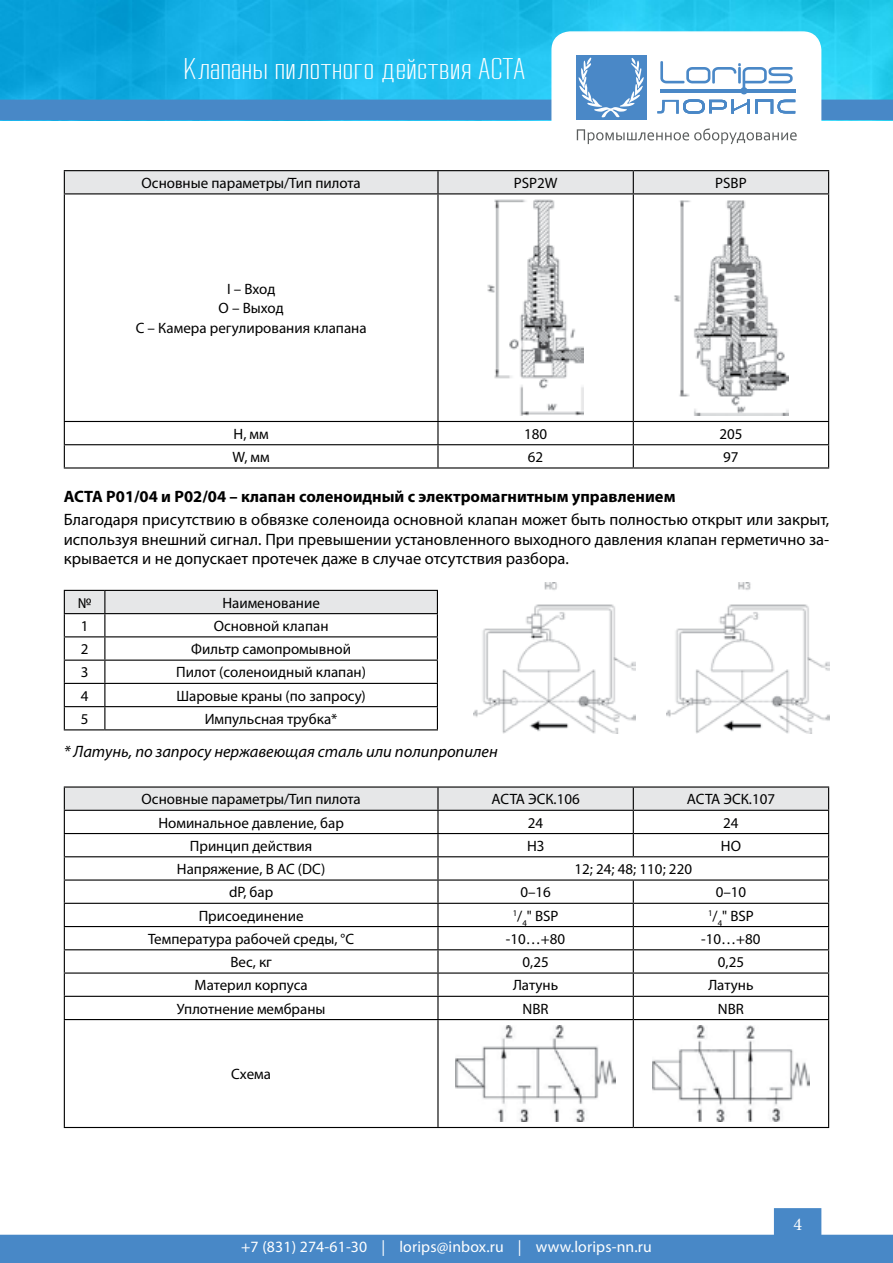
<style>
.page{position:relative;width:893px;height:1263px;background:#fff}
.page>*{position:absolute;margin:0;border:0;box-sizing:border-box;transform-origin:0 0}
.t1{font:300 29.7px "RB No 2";color:#fff;scale:1.11 1}
.t2{font:18px "Minion Pro";color:#fff}
.t3{font:16.5px/19.5px "Myriad Pro";color:#000;text-align:justify}
.t4{font:700 16.5px "Myriad Pro";color:#000}
.t5{font:italic 16.5px "Myriad Pro";color:#000}
.t6{font:15.75px "Myriad Pro";letter-spacing:.01em;color:#fff}
.t7{font:15px/19.5px "Myriad Pro";color:#000;text-align:center}
</style>
<div class="page">
<div style="left:774px;top:1208px;width:47px;height:28px;background:#4888c7;border:2px solid #4888c7"></div>
<div style="left:0;top:1235px;width:893px;height:28px;background:#4888c7"></div>
<img style="left:0;top:0;width:893px;height:100px">
<div style="left:0;top:100px;width:893px;height:20px;background:#4888c7"></div>
<div style="left:552px;top:32px;width:269px;height:135px;background:#fff;border-radius:18px"></div>
<div style="left:551px;top:31px;width:270px;height:137px;border:2px solid #fff;border-radius:18px"></div>
<div style="left:576px;top:55px;width:70px;height:65px;background:#4a88c7"></div>
<svg style="left:579px;top:58px;width:65px;height:59px"></svg>
<svg style="left:657px;top:61px;width:138px;height:53px"></svg>
<svg style="left:577px;top:128px;width:220px;height:16px"></svg>
<hr style="left:64px;top:170px;width:374px;height:1px;background:#000">
<hr style="left:438px;top:170px;width:195px;height:1px;background:#000">
<hr style="left:633px;top:170px;width:196px;height:1px;background:#000">
<div style="left:64px;top:171px;width:765px;height:22px;background:#e6e7e8"></div>
<hr style="left:64px;top:193px;width:374px;height:1px;background:#000">
<hr style="left:64px;top:194px;width:1px;height:227px;background:#000">
<hr style="left:438px;top:193px;width:195px;height:1px;background:#000">
<hr style="left:437px;top:194px;width:2px;height:227px;background:#000">
<hr style="left:633px;top:193px;width:196px;height:1px;background:#000">
<hr style="left:633px;top:194px;width:1px;height:227px;background:#000">
<hr style="left:828px;top:194px;width:1px;height:227px;background:#000">
<hr style="left:64px;top:421px;width:374px;height:1px;background:#000">
<hr style="left:438px;top:421px;width:195px;height:1px;background:#000">
<hr style="left:437px;top:422px;width:2px;height:22px;background:#000">
<hr style="left:633px;top:421px;width:196px;height:1px;background:#000">
<hr style="left:64px;top:444px;width:374px;height:1px;background:#000">
<svg style="left:64px;top:422px;width:1px;height:45px"></svg>
<hr style="left:438px;top:444px;width:195px;height:1px;background:#000">
<hr style="left:437px;top:445px;width:2px;height:22px;background:#000">
<hr style="left:633px;top:444px;width:196px;height:1px;background:#000">
<svg style="left:633px;top:422px;width:1px;height:45px"></svg>
<svg style="left:828px;top:422px;width:1px;height:45px"></svg>
<hr style="left:64px;top:467px;width:374px;height:1px;background:#000">
<hr style="left:438px;top:467px;width:195px;height:1px;background:#000">
<hr style="left:633px;top:467px;width:196px;height:1px;background:#000">
<img style="left:487px;top:200px;width:97px;height:215px">
<img style="left:674px;top:200px;width:114px;height:215px">
<svg style="left:64px;top:590px;width:374px;height:139px"></svg>
<hr style="left:64px;top:729px;width:41px;height:1px;background:#000">
<hr style="left:105px;top:729px;width:333px;height:1px;background:#000">
<hr style="left:64px;top:786px;width:374px;height:2px;background:#000">
<hr style="left:438px;top:786px;width:195px;height:2px;background:#000">
<hr style="left:633px;top:786px;width:196px;height:2px;background:#000">
<svg style="left:64px;top:787px;width:765px;height:232px"></svg>
<hr style="left:64px;top:1019px;width:374px;height:1px;background:#000">
<hr style="left:64px;top:1020px;width:1px;height:107px;background:#000">
<hr style="left:438px;top:1019px;width:195px;height:1px;background:#000">
<hr style="left:437px;top:1020px;width:2px;height:107px;background:#000">
<hr style="left:633px;top:1019px;width:196px;height:1px;background:#000">
<hr style="left:633px;top:1020px;width:1px;height:107px;background:#000">
<hr style="left:828px;top:1020px;width:1px;height:107px;background:#000">
<hr style="left:64px;top:1127px;width:374px;height:1px;background:#000">
<hr style="left:438px;top:1127px;width:195px;height:1px;background:#000">
<hr style="left:633px;top:1127px;width:196px;height:1px;background:#000">
<img style="left:456px;top:1025px;width:160px;height:96px">
<img style="left:652px;top:1025px;width:157px;height:96px">
<img style="left:473px;top:582px;width:163px;height:151px">
<img style="left:667px;top:582px;width:162px;height:151px">
<h1 class="t1" style="left:184px;top:52px;width:310px">Клапаны пилотного действия АСТА</h1>
<p class="t7" style="left:142px;top:173px;width:221px">Основные параметры/Тип пилота</p>
<p class="t7" style="left:514px;top:173px;width:45px">PSP2W</p>
<p class="t7" style="left:715px;top:173px;width:33px">PSBP</p>
<p class="t7" style="left:136px;top:279px;width:232px">I – Вход<br>O – Выход<br>C – Камера регулирования клапана</p>
<p class="t7" style="left:233px;top:424px;width:37px">Н, мм</p>
<p class="t7" style="left:524px;top:424px;width:25px">180</p>
<p class="t7" style="left:719px;top:424px;width:25px">205</p>
<p class="t7" style="left:232px;top:447px;width:39px">W, мм</p>
<p class="t7" style="left:528px;top:447px;width:17px">62</p>
<p class="t7" style="left:723px;top:447px;width:17px">97</p>
<p class="t4" style="left:64px;top:485px;width:613px">АСТА Р01/04 и Р02/04 – клапан соленоидный с электромагнитным управлением</p>
<p class="t3" style="left:64px;top:510px;width:767px">Благодаря присутствию в обвязке соленоида основной клапан может быть полностью открыт или закрыт, используя внешний сигнал. При превышении установленного выходного давления клапан герметично за&shy;крывается и не допускает протечек даже в случае отсутствия разбора.</p>
<p class="t7" style="left:78px;top:593px;width:15px">№</p>
<p class="t7" style="left:222px;top:593px;width:99px">Наименование</p>
<p class="t7" style="left:81px;top:616px;width:9px">1</p>
<p class="t7" style="left:214px;top:616px;width:116px">Основной клапан</p>
<p class="t7" style="left:81px;top:639px;width:9px">2</p>
<p class="t7" style="left:191px;top:639px;width:161px">Фильтр самопромывной</p>
<p class="t7" style="left:81px;top:662px;width:9px">3</p>
<p class="t7" style="left:176px;top:662px;width:191px">Пилот (соленоидный клапан)</p>
<p class="t7" style="left:81px;top:686px;width:9px">4</p>
<p class="t7" style="left:176px;top:686px;width:191px">Шаровые краны (по запросу)</p>
<p class="t7" style="left:81px;top:709px;width:9px">5</p>
<p class="t7" style="left:205px;top:709px;width:134px">Импульсная трубка*</p>
<p class="t5" style="left:64px;top:741px;width:436px">* Латунь, по запросу нержавеющая сталь или полипропилен</p>
<p class="t7" style="left:142px;top:789px;width:221px">Основные параметры/Тип пилота</p>
<p class="t7" style="left:491px;top:789px;width:90px">АСТА ЭСК.106</p>
<p class="t7" style="left:687px;top:789px;width:90px">АСТА ЭСК.107</p>
<p class="t7" style="left:158px;top:812px;width:187px">Номинальное давление, бар</p>
<p class="t7" style="left:528px;top:812px;width:17px">24</p>
<p class="t7" style="left:723px;top:812px;width:17px">24</p>
<p class="t7" style="left:190px;top:836px;width:124px">Принцип действия</p>
<p class="t7" style="left:527px;top:836px;width:19px">НЗ</p>
<p class="t7" style="left:721px;top:836px;width:22px">НО</p>
<p class="t7" style="left:177px;top:859px;width:150px">Напряжение, В АС (DC)</p>
<p class="t7" style="left:575px;top:859px;width:119px">12; 24; 48; 110; 220</p>
<p class="t7" style="left:229px;top:882px;width:46px">dP, бар</p>
<p class="t7" style="left:520px;top:882px;width:32px">0–16</p>
<p class="t7" style="left:716px;top:882px;width:32px">0–10</p>
<p class="t7" style="left:199px;top:905px;width:106px">Присоединение</p>
<p class="t7" style="left:513px;top:905px;width:47px"><sup>1</sup>/<sub>4</sub>" BSP</p>
<p class="t7" style="left:708px;top:905px;width:47px"><sup>1</sup>/<sub>4</sub>" BSP</p>
<p class="t7" style="left:148px;top:929px;width:207px">Температура рабочей среды, °С</p>
<p class="t7" style="left:506px;top:929px;width:61px">-10…+80</p>
<p class="t7" style="left:701px;top:929px;width:61px">-10…+80</p>
<p class="t7" style="left:230px;top:952px;width:43px">Вес, кг</p>
<p class="t7" style="left:523px;top:952px;width:28px">0,25</p>
<p class="t7" style="left:718px;top:952px;width:28px">0,25</p>
<p class="t7" style="left:195px;top:975px;width:115px">Материл корпуса</p>
<p class="t7" style="left:513px;top:975px;width:47px">Латунь</p>
<p class="t7" style="left:708px;top:975px;width:47px">Латунь</p>
<p class="t7" style="left:177px;top:998px;width:150px">Уплотнение мембраны</p>
<p class="t7" style="left:523px;top:998px;width:28px">NBR</p>
<p class="t7" style="left:718px;top:998px;width:28px">NBR</p>
<p class="t7" style="left:231px;top:1064px;width:41px">Схема</p>
<p class="t6" style="left:241px;top:1237px;width:412px">+7 (831) 274-61-30 | lorips@inbox.ru | www.lorips-nn.ru</p>
<p class="t2" style="left:793px;top:1212px;width:10px">4</p>
</div>
